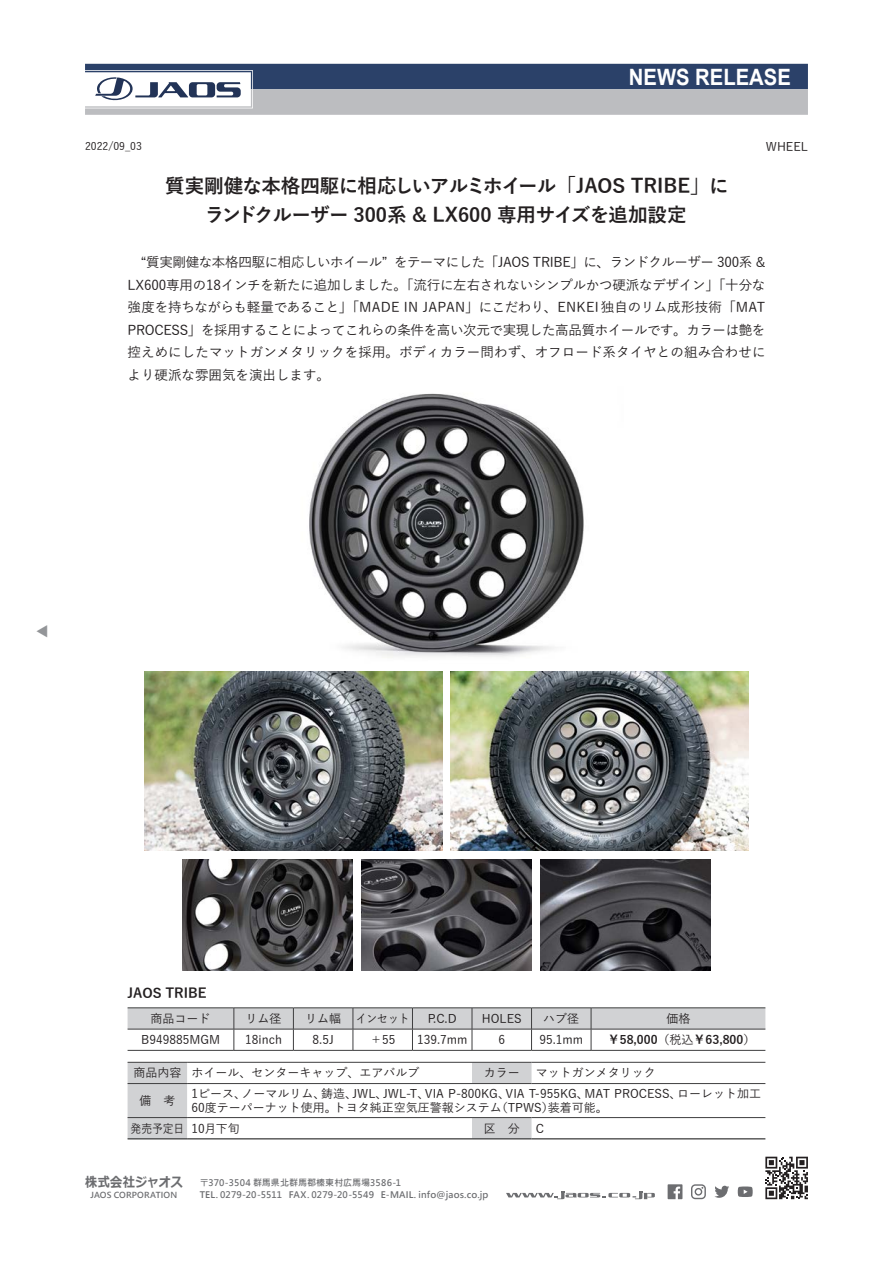
<style>
.page{position:relative;width:893px;height:1263px;background:#fff}
.page>*{position:absolute;margin:0;border:0;box-sizing:border-box;transform-origin:0 0}
.t1{font:700 22.5px "Arial";color:#fff;scale:.9 1}
.t2{font:700 19.5px "Yu Gothic";letter-spacing:-.01em;color:#231f20}
.ノーマル{font:500 13.5px/22.5px "Yu Gothic";letter-spacing:.005em;color:#231f20;text-align:justify}
.t3{font:700 13.5px "Yu Gothic";color:#231f20}
.t4{font:700 13.5px "Meiryo";letter-spacing:.015em;color:#6c6d70;scale:.9 1}
.t5{font:500 13.5px "Yu Gothic";color:#939598}
.t6{font:500 12px/13.5px "Yu Gothic";color:#231f20}
.t7{font:700 12px "Yu Gothic";color:#231f20}
.t8{font:500 12px "Yu Gothic";color:#231f20;scale:.9 1}
.t9{font:500 10.5px "Yu Gothic";color:#231f20}
.t10{font:700 9px/12px "Microsoft Jheng Hei";letter-spacing:.015em;color:#6c6d70}
.t11{font:700 8.25px "Microsoft Jheng Hei";letter-spacing:.02em;color:#6c6d70}
.s1{font-weight:500}
</style>
<div class="page">
<svg style="left:85px;top:64px;width:723px;height:51px"></svg>
<svg style="left:765px;top:1157px;width:43px;height:42px"></svg>
<svg style="left:668px;top:1184px;width:14px;height:15px"></svg>
<svg style="left:691px;top:1184px;width:15px;height:15px"></svg>
<svg style="left:714px;top:1186px;width:15px;height:12px"></svg>
<svg style="left:738px;top:1186px;width:15px;height:11px"></svg>
<svg style="left:506px;top:1191px;width:149px;height:8px"></svg>
<img style="left:234px;top:393px;width:425px;height:279px">
<hr style="left:128px;top:1007px;width:106px;height:1px;background:#3e3e3f">
<hr style="left:234px;top:1007px;width:59px;height:1px;background:#3e3e3f">
<hr style="left:293px;top:1007px;width:60px;height:1px;background:#3e3e3f">
<hr style="left:353px;top:1007px;width:59px;height:1px;background:#3e3e3f">
<hr style="left:412px;top:1007px;width:60px;height:1px;background:#3e3e3f">
<hr style="left:472px;top:1007px;width:59px;height:1px;background:#3e3e3f">
<hr style="left:531px;top:1007px;width:60px;height:1px;background:#3e3e3f">
<hr style="left:591px;top:1007px;width:174px;height:1px;background:#3e3e3f">
<hr style="left:128px;top:1050px;width:106px;height:1px;background:#3e3e3f">
<hr style="left:234px;top:1050px;width:59px;height:1px;background:#3e3e3f">
<hr style="left:293px;top:1050px;width:60px;height:1px;background:#3e3e3f">
<hr style="left:353px;top:1050px;width:59px;height:1px;background:#3e3e3f">
<hr style="left:412px;top:1050px;width:60px;height:1px;background:#3e3e3f">
<hr style="left:472px;top:1050px;width:59px;height:1px;background:#3e3e3f">
<hr style="left:531px;top:1050px;width:60px;height:1px;background:#3e3e3f">
<hr style="left:591px;top:1050px;width:174px;height:1px;background:#3e3e3f">
<svg style="left:128px;top:1008px;width:637px;height:42px"></svg>
<svg style="left:128px;top:1063px;width:403px;height:75px"></svg>
<hr style="left:128px;top:1062px;width:59px;height:1px;background:#3e3e3f">
<hr style="left:187px;top:1062px;width:285px;height:1px;background:#3e3e3f">
<hr style="left:472px;top:1062px;width:59px;height:1px;background:#3e3e3f">
<hr style="left:531px;top:1062px;width:234px;height:1px;background:#3e3e3f">
<hr style="left:128px;top:1083px;width:59px;height:1px;background:#3e3e3f">
<hr style="left:187px;top:1083px;width:285px;height:1px;background:#3e3e3f">
<hr style="left:472px;top:1083px;width:59px;height:1px;background:#3e3e3f">
<hr style="left:531px;top:1083px;width:234px;height:1px;background:#3e3e3f">
<hr style="left:128px;top:1117px;width:59px;height:1px;background:#3e3e3f">
<hr style="left:187px;top:1117px;width:285px;height:1px;background:#3e3e3f">
<hr style="left:472px;top:1117px;width:59px;height:1px;background:#3e3e3f">
<hr style="left:531px;top:1117px;width:234px;height:1px;background:#3e3e3f">
<hr style="left:128px;top:1138px;width:59px;height:1px;background:#3e3e3f">
<hr style="left:187px;top:1138px;width:285px;height:1px;background:#3e3e3f">
<hr style="left:472px;top:1138px;width:59px;height:1px;background:#3e3e3f">
<hr style="left:531px;top:1138px;width:234px;height:1px;background:#3e3e3f">
<img style="left:145px;top:672px;width:297px;height:178px">
<img style="left:451px;top:672px;width:297px;height:178px">
<img style="left:183px;top:859px;width:170px;height:111px">
<img style="left:361px;top:859px;width:170px;height:111px">
<img style="left:540px;top:859px;width:170px;height:111px">
<h1 class="t1" style="left:629px;top:61px;width:182px">NEWS RELEASE</h1>
<p class="t9" style="left:85px;top:136px;width:58px">2022/09_03</p>
<p class="t6" style="left:766px;top:138px;width:44px">WHEEL</p>
<p class="t2" style="left:165px;top:175px;width:565px">質実剛健な本格四駆に相応しいアルミホイール「JAOS TRIBE」に</p>
<p class="t2" style="left:205px;top:203px;width:483px">ランドクルーザー 300系 &amp; LX600 専用サイズを追加設定</p>
<p class="ノーマル" style="left:128px;top:249px;width:639px;text-indent:13px">“質実剛健な本格四駆に相応しいホイール” をテーマにした「JAOS TRIBE」に、ランドクルーザー 300系 &amp; LX600専用の18インチを新たに追加しました。「流行に左右されないシンプルかつ硬派なデザイン」「十分な強度を持ちながらも軽量であること」「MADE IN JAPAN」にこだわり、ENKEI 独自のリム成形技術「MAT PROCESS」を採用することによってこれらの条件を高い次元で実現した高品質ホイールです。カラーは艶を控えめにしたマットガンメタリックを採用。ボディカラー問わず、オフロード系タイヤとの組み合わせにより硬派な雰囲気を演出します。</p>
<p class="t5" style="left:30px;top:638px;width:15px;rotate:-90deg">▲</p>
<p class="t3" style="left:128px;top:986px;width:80px">JAOS TRIBE</p>
<p class="t6" style="left:151px;top:1010px;width:62px">商品コード</p>
<p class="t6" style="left:246px;top:1010px;width:37px">リム径</p>
<p class="t6" style="left:305px;top:1010px;width:37px">リム幅</p>
<p class="t8" style="left:356px;top:1007px;width:61px">インセット</p>
<p class="t6" style="left:428px;top:1010px;width:30px">P.C.D</p>
<p class="t6" style="left:482px;top:1010px;width:41px">HOLES</p>
<p class="t6" style="left:543px;top:1010px;width:37px">ハブ径</p>
<p class="t6" style="left:666px;top:1010px;width:25px">価格</p>
<p class="t6" style="left:141px;top:1031px;width:80px">B949885MGM</p>
<p class="t6" style="left:245px;top:1031px;width:38px">18inch</p>
<p class="t6" style="left:313px;top:1031px;width:23px">8.5J</p>
<p class="t6" style="left:370px;top:1031px;width:27px">＋55</p>
<p class="t6" style="left:417px;top:1031px;width:52px">139.7mm</p>
<p class="t6" style="left:498px;top:1031px;width:8px">6</p>
<p class="t6" style="left:539px;top:1031px;width:45px">95.1mm</p>
<p class="t7" style="left:608px;top:1033px;width:149px">￥58,000<span class="s1">（税込</span>￥63,800<span class="s1">）</span></p>
<p class="t6" style="left:133px;top:1065px;width:49px">商品内容</p>
<p class="t6" style="left:191px;top:1065px;width:229px">ホイール、センターキャップ、エアバルブ</p>
<p class="t6" style="left:484px;top:1065px;width:37px">カラー</p>
<p class="t6" style="left:536px;top:1065px;width:121px">マットガンメタリック</p>
<p class="t6" style="left:139px;top:1092px;width:37px">備　考</p>
<p class="t6" style="left:191px;top:1086px;width:571px">1ピース、ノーマルリム、鋳造、JWL、JWL-T、VIA P-800KG、VIA T-955KG、MAT PROCESS、ローレット加工<br>60度テーパーナット使用。トヨタ純正空気圧警報システム（TPWS）装着可能。</p>
<p class="t8" style="left:131px;top:1117px;width:61px">発売予定日</p>
<p class="t6" style="left:191px;top:1120px;width:50px">10月下旬</p>
<p class="t6" style="left:484px;top:1120px;width:37px">区　分</p>
<p class="t6" style="left:536px;top:1120px;width:10px">C</p>
<p class="t4" style="left:85px;top:1172px;width:110px">株式会社ジャオス</p>
<p class="t10" style="left:200px;top:1177px;width:290px">〒370-3504 群馬県北群馬郡榛東村広馬場3586-1<br>TEL. 0279-20-5511 FAX. 0279-20-5549 E-MAIL. info@jaos.co.jp</p>
<p class="t11" style="left:91px;top:1190px;width:88px">JAOS CORPORATION</p>
</div>
